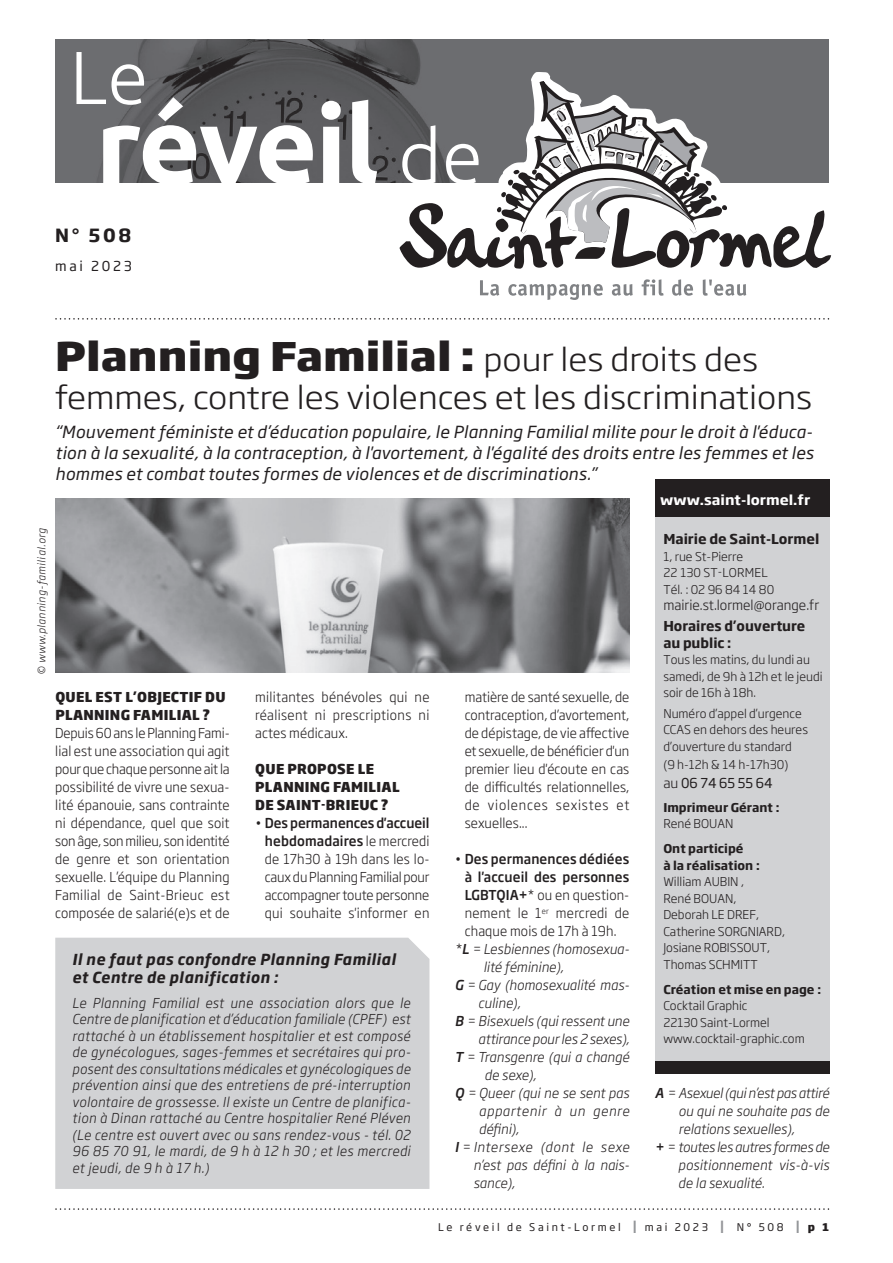
<style>
.page{position:relative;width:893px;height:1263px;background:#fff}
.page>*{position:absolute;margin:0;border:0;box-sizing:border-box;transform-origin:0 0}
.t1{font:700 108px "Ubuntu";letter-spacing:-.02em;color:#fff}
.t2{font:300 75px "Ubuntu";color:#fff}
.t3{font:800 39px "Soho Gothic Pro";color:#231f20;scale:1.08 1}
.t4{font:300 31.5px "Soho Gothic Pro";color:#231f20;scale:1.08 1}
.t5{font:700 18px "Soho Gothic Pro";color:#231f20}
.t6{font:italic 16.5px/21px "Soho Gothic Pro";letter-spacing:.02em;color:#231f20;text-align:justify}
.t7{font:italic 700 15px/18px "Soho Gothic Pro";letter-spacing:.04em;color:#231f20;scale:.94 1}
.t8{font:300 13.5px/18px "Soho Gothic Pro";letter-spacing:.01em;color:#231f20;text-align:justify;scale:.95 1}
.t9{font:italic 300 13.5px/16.5px "Soho Gothic Pro";letter-spacing:.01em;color:#231f20;text-align:justify;scale:.94 1}
.t10{font:italic 300 13.5px "Soho Gothic Pro";letter-spacing:.01em;color:#231f20;scale:.95 1}
.t11{font:800 13.5px/18px "Soho Gothic Pro";letter-spacing:.025em;color:#231f20;scale:.95 1}
.t12{font:italic 300 13.5px "Soho Gothic Pro";letter-spacing:-.01em;color:#231f20;scale:.95 1}
.t13{font:700 13.5px/16.5px "Soho Gothic Pro";color:#231f20}
.t14{font:500 13.5px "Soho Gothic Pro";letter-spacing:.01em;color:#231f20;scale:.95 1}
.t15{font:italic 300 13.5px "Soho Gothic Pro";letter-spacing:.06em;color:#231f20;scale:.95 1}
.t16{font:300 13.5px "Soho Gothic Pro";letter-spacing:.01em;color:#231f20}
.t17{font:13.5px "Soho Gothic Pro";letter-spacing:.1em;color:#231f20}
.t18{font:700 13.5px "Soho Gothic Pro";color:#fff;scale:1.05 1}
.t19{font:300 12px/16.5px "Soho Gothic Pro";color:#231f20}
.t20{font:700 12px/16.5px "Soho Gothic Pro";color:#231f20}
.t21{font:10.5px "Soho Gothic Pro";letter-spacing:.25em;color:#231f20}
.t22{font:italic 300 10.5px "Soho Gothic Pro";letter-spacing:.07em;color:#231f20;scale:.95 1}
.s1{font-weight:300;font-size:75px}
.s2{font-weight:300;font-size:31.5px}
.s3{font-weight:500}
.s4{font-weight:300}
.s5{font-weight:500;font-size:16.65px;color:#939598}
.s6{font-weight:800}
</style>
<div class="page">
<div style="left:55px;top:39px;width:774px;height:144px;background:#6c6d70"></div>
<img style="left:98px;top:39px;width:323px;height:144px">
<svg style="left:390px;top:72px;width:442px;height:223px"></svg>
<svg style="left:400px;top:81px;width:431px;height:188px"></svg>
<svg style="left:480px;top:280px;width:19px;height:16px"></svg>
<svg style="left:508px;top:284px;width:95px;height:16px"></svg>
<svg style="left:612px;top:284px;width:21px;height:12px"></svg>
<svg style="left:642px;top:279px;width:22px;height:17px"></svg>
<svg style="left:672px;top:279px;width:21px;height:17px"></svg>
<svg style="left:703px;top:279px;width:43px;height:17px"></svg>
<svg style="left:55px;top:318px;width:774px;height:2px"></svg>
<svg style="left:55px;top:1208px;width:774px;height:2px"></svg>
<div style="left:655px;top:479px;width:174px;height:595px;background:#231f20"></div>
<div style="left:655px;top:518px;width:174px;height:543px;background:#d1d2d4"></div>
<img style="left:55px;top:499px;width:574px;height:174px">
<div style="left:55px;top:938px;width:374px;height:251px;background:#d1d2d4"></div>
<h2 class="t2" style="left:70px;top:32px;width:80px">Le</h2>
<h1 class="t1" style="left:96px;top:80px;width:389px">réveil <span class="s1">de</span></h1>
<h3 class="t5" style="left:55px;top:221px;width:77px">N° 508</h3>
<p class="t17" style="left:55px;top:256px;width:78px">mai 2023</p>
<h3 class="t3" style="left:55px;top:325px;width:652px">Planning Familial : <span class="s2">pour les droits des</span></h3>
<h3 class="t4" style="left:55px;top:372px;width:702px">femmes, contre les violences et les discriminations</h3>
<p class="t6" style="left:55px;top:421px;width:760px">“Mouvement féministe et d’éducation populaire, le Planning Familial milite pour le droit à l'éduca&shy;tion à la sexualité, à la contraception, à l'avortement, à l'égalité des droits entre les femmes et les hommes et combat toutes formes de violences et de discriminations.”</p>
<p class="t18" style="left:660px;top:489px;width:144px">www.saint-lormel.fr</p>
<p class="t22" style="left:33px;top:675px;width:156px;rotate:-90deg">© www.planning-familial.org</p>
<p class="t11" style="left:55px;top:687px;width:181px">QUEL EST L’OBJECTIF DU<br>PLANNING FAMILIAL ?</p>
<p class="t8" style="left:55px;top:723px;width:185px">Depuis 60 ans le Planning Fami&shy;lial est une association qui agit pour que chaque personne ait la possibilité de vivre une sexua&shy;lité épanouie, sans contrainte ni dépendance, quel que soit son âge, son milieu, son identité de genre et son orientation sexuelle. L’équipe du Planning Familial de Saint-Brieuc est composée de salarié(e)s et de</p>
<p class="t8" style="left:255px;top:687px;width:185px">militantes bénévoles qui ne réalisent ni prescriptions ni actes médicaux.</p>
<p class="t11" style="left:255px;top:759px;width:154px">QUE PROPOSE LE<br>PLANNING FAMILIAL<br>DE SAINT-BRIEUC ?</p>
<p class="t8" style="left:265px;top:813px;width:175px;text-indent:-10px">• <span class="s3">Des permanences d'accueil hebdomadaires</span> le mercredi de 17h30 à 19h dans les lo&shy;caux du Planning Familial pour accompagner toute personne qui souhaite s'informer en</p>
<p class="t7" style="left:72px;top:949px;width:345px">Il ne faut pas confondre Planning Familial et Centre de planification :</p>
<p class="t9" style="left:72px;top:993px;width:361px">Le Planning Familial est une association alors que le Centre de planification et d’éducation familiale (CPEF) est rattaché à un établissement hospitalier et est composé de gynécologues, sages-femmes et secrétaires qui pro&shy;posent des consultations médicales et gynécologiques de prévention ainsi que des entretiens de pré-interruption volontaire de grossesse. Il existe un Centre de planifica&shy;tion à Dinan rattaché au Centre hospitalier René Pléven (Le centre est ouvert avec ou sans rendez-vous - tél. 02<br>96 85 70 91, le mardi, de 9 h à 12 h 30 ; et les mercredi et jeudi, de 9 h à 17 h.)</p>
<p class="t8" style="left:465px;top:687px;width:175px">matière de santé sexuelle, de contraception, d’avortement, de dépistage, de vie affective et sexuelle, de bénéficier d'un premier lieu d'écoute en cas de difficultés relationnelles, de violences sexistes et sexuelles...</p>
<p class="t14" style="left:455px;top:848px;width:185px"><span class="s4">•</span> Des permanences dédiées</p>
<p class="t14" style="left:465px;top:866px;width:175px">à l'accueil des personnes</p>
<p class="t8" style="left:465px;top:885px;width:175px"><span class="s3">LGBTQIA+</span>* ou en question-</p>
<p class="t8" style="left:465px;top:903px;width:175px">nement le 1<sup>er</sup> mercredi de</p>
<p class="t8" style="left:465px;top:921px;width:161px">chaque mois de 17h à 19h.</p>
<p class="t10" style="left:455px;top:938px;width:185px">*<span class="s3">L</span> = Lesbiennes (homosexua-</p>
<p class="t10" style="left:483px;top:956px;width:86px">lité féminine),</p>
<p class="t10" style="left:455px;top:974px;width:185px"><span class="s3">G</span> = Gay (homosexualité mas-</p>
<p class="t10" style="left:478px;top:992px;width:46px">culine),</p>
<p class="t10" style="left:455px;top:1010px;width:185px"><span class="s3">B</span> = Bisexuels (qui ressent une</p>
<p class="t10" style="left:478px;top:1028px;width:161px">attirance pour les 2 sexes),</p>
<p class="t10" style="left:455px;top:1046px;width:185px"><span class="s3">T</span> = T ransgenre (qui a changé</p>
<p class="t10" style="left:485px;top:1064px;width:56px">de sexe),</p>
<p class="t10" style="left:455px;top:1082px;width:185px"><span class="s3">Q</span> = Queer (qui ne se sent pas</p>
<p class="t15" style="left:479px;top:1100px;width:160px">appartenir à un genre</p>
<p class="t10" style="left:479px;top:1118px;width:44px">défini),</p>
<p class="t15" style="left:455px;top:1136px;width:185px"><span class="s3">I</span> = Intersexe (dont le sexe</p>
<p class="t10" style="left:473px;top:1154px;width:166px">n’est pas défini à la nais-</p>
<p class="t10" style="left:473px;top:1172px;width:45px">sance),</p>
<p class="t13" style="left:663px;top:530px;width:157px">Mairie de Saint-Lormel</p>
<p class="t19" style="left:663px;top:547px;width:112px">1, rue St-Pierre<br>22 130 ST-LORMEL<br>Tél. : 02 96 84 14 80</p>
<p class="t16" style="left:663px;top:595px;width:157px">mairie.st.lormel@orange.fr</p>
<p class="t13" style="left:663px;top:617px;width:144px">Horaires d’ouverture au public :</p>
<p class="t19" style="left:663px;top:651px;width:161px">Tous les matins, du lundi au samedi, de 9h à 12h et le jeudi soir de 16h à 18h.</p>
<p class="t19" style="left:663px;top:704px;width:146px">Numéro d’appel d’urgence<br>CCAS en dehors des heures d’ouverture du standard</p>
<p class="t19" style="left:663px;top:755px;width:127px">(9 h-12h &amp; 14 h-17h30)</p>
<p class="t17" style="left:663px;top:773px;width:111px"><span class="s4">au</span> 06 74 65 55 64</p>
<p class="t20" style="left:663px;top:798px;width:118px">Imprimeur Gérant :</p>
<p class="t19" style="left:663px;top:815px;width:72px">René BOUAN</p>
<p class="t20" style="left:663px;top:840px;width:98px">Ont participé<br>à la réalisation :</p>
<p class="t19" style="left:663px;top:873px;width:123px">William AUBIN ,<br>René BOUAN,<br>Deborah LE DREF,<br>Catherine SORGNIARD,<br>Josiane ROBISSOUT,<br>Thomas SCHMITT</p>
<p class="t20" style="left:663px;top:980px;width:159px">Création et mise en page :</p>
<p class="t19" style="left:663px;top:997px;width:143px">Cocktail Graphic<br>22130 Saint-Lormel www.cocktail-graphic.com</p>
<p class="t12" style="left:655px;top:1082px;width:185px"><span class="s3">A</span> = Asexuel (qui n’est pas attiré</p>
<p class="t10" style="left:678px;top:1100px;width:160px">ou qui ne souhaite pas de</p>
<p class="t10" style="left:678px;top:1118px;width:124px">relations sexuelles),</p>
<p class="t12" style="left:655px;top:1136px;width:185px"><span class="s3">+</span> = toutes les autres formes de</p>
<p class="t10" style="left:678px;top:1154px;width:160px">positionnement vis-à-vis</p>
<p class="t10" style="left:678px;top:1172px;width:92px">de la sexualité.</p>
<p class="t21" style="left:438px;top:1219px;width:393px">Le réveil de Saint-Lormel <span class="s5">I</span> mai 2023 <span class="s5">I</span> N° 508 <span class="s5">I</span> <span class="s6">p 1</span></p>
</div>
